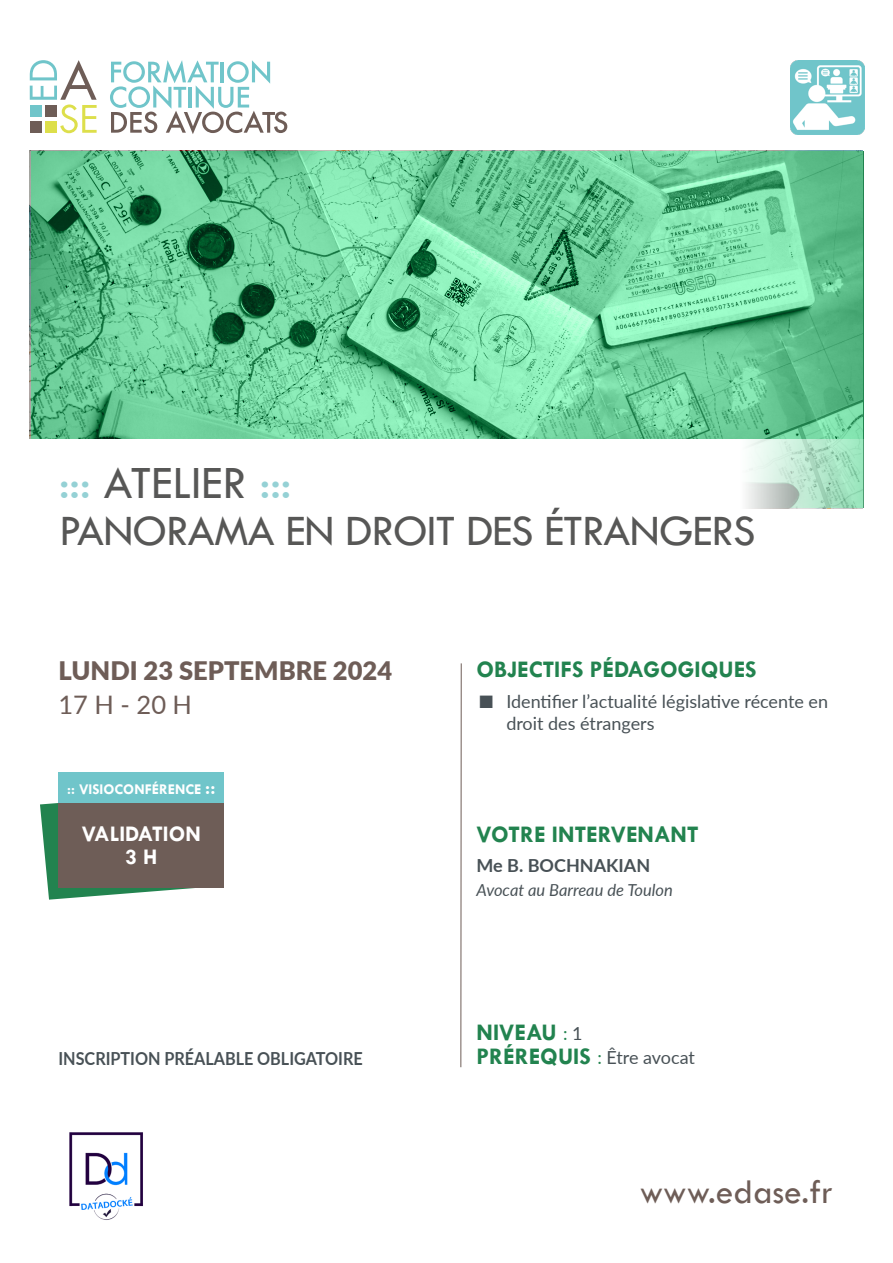
<style>
.page{position:relative;width:893px;height:1263px;background:#fff}
.page>*{position:absolute;margin:0;border:0;box-sizing:border-box;transform-origin:0 0}
.t1{font:48px "Tw Cen";color:#575756}
.t2{font:45px "Tw Cen";letter-spacing:-.02em;color:#575756}
.t3{font:35.25px "Tw Cen";color:#6e5d57}
.t4{font:900 25.5px "Lato";color:#6e5d57}
.t5{font:25.5px "Lato";color:#6e5d57}
.t6{font:700 24px "Tw Cen";color:#22834f}
.t7{font:700 22.5px/22.5px "Tw Cen";color:#fff;text-align:center}
.t8{font:18px/22.5px "Lato";color:#485156}
.t9{font:700 18px "Lato";color:#485156;scale:.9 1}
.t10{font:700 18px "Lato";color:#485156}
.t11{font:italic 16.5px "Lato";color:#485156}
.t12{font:700 15px "Tw Cen";color:#fff}
.s1{color:#95d1d5}
.s2{font-size:19.5px}
.s3{font-family:"Lato";font-weight:400;font-size:18px}
.s4{font-family:"Lato";font-weight:400;font-size:18px;color:#485156}
.s5{font-family:"Tw Cen";font-weight:700;font-size:24px;color:#22834f}
.s6{color:#22834f}
</style>
<div class="page">
<svg style="left:40px;top:803px;width:184px;height:97px"></svg>
<div style="left:58px;top:802px;width:166px;height:85px;background:#6e5d57"></div>
<div style="left:58px;top:772px;width:166px;height:30px;background:#70c5ca"></div>
<hr style="left:460px;top:663px;width:2px;height:404px;background:#6e5d57">
<svg style="left:31px;top:151px;width:833px;height:288px;background:#6bcb98"></svg>
<svg style="left:30px;top:60px;width:67px;height:73px"></svg>
<div style="left:30px;top:105px;width:12px;height:12px;background:#70c5ca"></div>
<div style="left:45px;top:105px;width:12px;height:12px;background:#6e5d57"></div>
<div style="left:30px;top:121px;width:12px;height:12px;background:#6e5d57"></div>
<div style="left:45px;top:121px;width:12px;height:12px;background:#dddf4b"></div>
<svg style="left:110px;top:60px;width:177px;height:74px"></svg>
<img style="left:69px;top:1132px;width:74px;height:88px">
<img style="left:790px;top:60px;width:74px;height:74px">
<h1 class="t1" style="left:59px;top:454px;width:234px"><span class="s1">:::</span> ATELIER <span class="s1">:::</span></h1>
<h2 class="t2" style="left:59px;top:503px;width:698px">PANORAMA EN DROIT DES ÉTRANGERS</h2>
<h3 class="t4" style="left:58px;top:651px;width:335px">LUNDI 23 SEPTEMBRE 2024</h3>
<h3 class="t5" style="left:58px;top:686px;width:135px">17 H - 20 H</h3>
<p class="t12" style="left:67px;top:780px;width:150px">:: VISIOCONFÉRENCE <span class="s2">::</span></p>
<p class="t7" style="left:82px;top:822px;width:121px">VALIDATION<br>3 H</p>
<p class="t9" style="left:58px;top:1045px;width:340px">INSCRIPTION PRÉALABLE OBLIGATOIRE</p>
<h3 class="t6" style="left:477px;top:655px;width:282px">OBJECTIFS PÉDAGOGIQUES</h3>
<p class="t8" style="left:506px;top:689px;width:323px;text-indent:-27px">■ Identifier l’actualité législative récente en droit des étrangers</p>
<h3 class="t6" style="left:477px;top:820px;width:223px">VOTRE INTERVENANT</h3>
<p class="t10" style="left:477px;top:852px;width:175px">Me B. BOCHNAKIAN</p>
<p class="t11" style="left:477px;top:878px;width:198px">Avocat au Barreau de Toulon</p>
<h3 class="t6" style="left:477px;top:1018px;width:108px">NIVEAU <span class="s3">:</span> <span class="s4">1</span></h3>
<p class="t8" style="left:477px;top:1046px;width:220px"><span class="s5">PRÉREQUIS</span> <span class="s6">:</span> Être avocat</p>
<h3 class="t3" style="left:640px;top:1170px;width:195px">www.edase.fr</h3>
</div>
